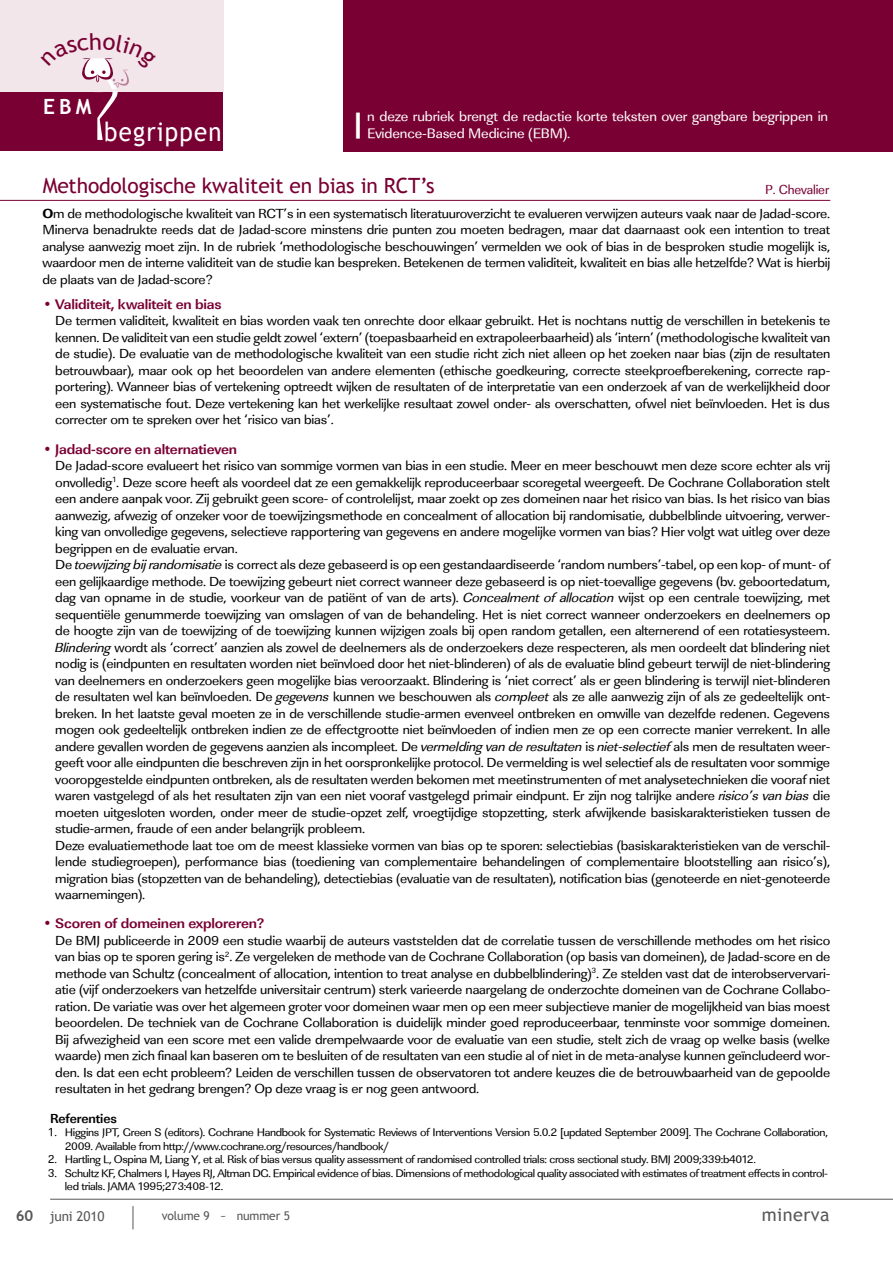
<style>
.page{position:relative;width:893px;height:1263px;background:#fff}
.page>*{position:absolute;margin:0;border:0;box-sizing:border-box;transform-origin:0 0}
.t1{font:37.8px "Linear Std";color:#fff;scale:1.05 1}
.t2{font:26.4px "Trebuchet MS";letter-spacing:.05em;color:#fff;scale:.91 1}
.t3{font:21px "Trebuchet MS";letter-spacing:-.01em;color:#790033}
.t4{font:700 21px "Trebuchet MS";color:#fff}
.t5{font:18px "Trebuchet MS";letter-spacing:.025em;color:#58585a}
.t6{font:14.25px "Linear Std";letter-spacing:-.01em;color:#fff;scale:1.05 1}
.t7{font:700 14.25px "Linear Std";letter-spacing:-.015em;color:#790033;scale:1.05 1}
.t8{font:13.5px/16.5px "Linear Std";letter-spacing:-.015em;color:#000;text-align:justify;scale:1.05 1}
.t9{font:700 13.5px "Linear Std";letter-spacing:-.01em;color:#000}
.t10{font:13.5px "Trebuchet MS";letter-spacing:-.01em;color:#58585a}
.t11{font:12px "Trebuchet MS";letter-spacing:-.01em;color:#58585a}
.t12{font:12px/13.5px "Linear Std";color:#000}
.t13{font:11.4px/13.5px "Linear Std";letter-spacing:-.03em;color:#000;scale:1.05 1}
.s1{color:#790033}
.s2{font-family:"Linear Std Xbold"}
.s3{font-weight:400;font-size:15px}
.s4{font-style:italic}
.s5{font-weight:700;font-size:15px}
</style>
<div class="page">
<hr style="left:50px;top:1199px;width:843px;height:1px;background:#58585a">
<svg style="left:133px;top:1206px;width:1px;height:23px"></svg>
<div style="left:343px;top:0;width:550px;height:151px;background:#790033"></div>
<div style="left:0;top:0;width:223px;height:92px;background:#f2e6eb"></div>
<div style="left:0;top:92px;width:223px;height:58px;background:#790033"></div>
<hr style="left:0;top:200px;width:830px;height:1px;background:#790033">
<svg style="left:82px;top:58px;width:47px;height:82px"></svg>
<h3 class="t4" style="left:43px;top:93px;width:50px">EBM</h3>
<h1 class="t1" style="left:353px;top:103px;width:12px">I</h1>
<p class="t6" style="left:367px;top:108px;width:440px">n deze rubriek brengt de redactie korte teksten over gangbare begrippen in</p>
<h2 class="t2" style="left:104px;top:116px;width:130px">begrippen</h2>
<p class="t6" style="left:367px;top:124px;width:195px">Evidence-Based Medicine (EBM).</p>
<h3 class="t3" style="left:43px;top:174px;width:393px">Methodologische kwaliteit en bias in RCT’s</h3>
<p class="t8" style="left:43px;top:177px;width:752px;line-height:24.3px;text-align:right"><span class="s1">P. Chevalier<br></span><span class="s2">O</span>m de methodologische kwaliteit van RCT’s in een systematisch literatuuroverzicht te evalueren verwijzen auteurs vaak naar de Jadad-score.</p>
<p class="t8" style="left:43px;top:222px;width:752px">Minerva benadrukte reeds dat de Jadad-score minstens drie punten zou moeten bedragen, maar dat daarnaast ook een intention to treat analyse aanwezig moet zijn. In de rubriek ‘methodologische beschouwingen’ vermelden we ook of bias in de besproken studie mogelijk is, waardoor men de interne validiteit van de studie kan bespreken. Betekenen de termen validiteit, kwaliteit en bias alle hetzelfde? Wat is hierbij de plaats van de Jadad-score?</p>
<p class="t7" style="left:43px;top:296px;width:172px"><span class="s3">•</span> Validiteit, kwaliteit en bias</p>
<p class="t8" style="left:55px;top:313px;width:740px">De termen validiteit, kwaliteit en bias worden vaak ten onrechte door elkaar gebruikt. Het is nochtans nuttig de verschillen in betekenis te kennen. De validiteit van een studie geldt zowel ‘extern’ (toepasbaarheid en extrapoleerbaarheid) als ‘intern’ (methodologische kwaliteit van de studie). De evaluatie van de methodologische kwaliteit van een studie richt zich niet alleen op het zoeken naar bias (zijn de resultaten betrouwbaar), maar ook op het beoordelen van andere elementen (ethische goedkeuring, correcte steekproefberekening, correcte rap&shy;portering). Wanneer bias of vertekening optreedt wijken de resultaten of de interpretatie van een onderzoek af van de werkelijkheid door een systematische fout. Deze vertekening kan het werkelijke resultaat zowel onder- als overschatten, ofwel niet beïnvloeden. Het is dus correcter om te spreken over het ‘risico van bias’.</p>
<p class="t7" style="left:43px;top:440px;width:187px"><span class="s3">•</span> Jadad-score en alternatieven</p>
<p class="t8" style="left:55px;top:457px;width:740px;text-align:left">De Jadad-score evalueert het risico van sommige vormen van bias in een studie. Meer en meer beschouwt men deze score echter als vrij onvolledig<sup>1</sup>. Deze score heeft als voordeel dat ze een gemakkelijk reproduceerbaar scoregetal weergeeft. De Cochrane Collaboration stelt een andere aanpak voor. Zij gebruikt geen score- of controlelijst, maar zoekt op zes domeinen naar het risico van bias. Is het risico van bias aanwezig, afwezig of onzeker voor de toewijzingsmethode en concealment of allocation bij randomisatie, dubbelblinde uitvoering, verwer&shy;king van onvolledige gegevens, selectieve rapportering van gegevens en andere mogelijke vormen van bias? Hier volgt wat uitleg over deze begrippen en de evaluatie ervan.<br>De <span class="s4">toewijzing bij randomisatie</span> is correct als deze gebaseerd is op een gestandaardiseerde ‘random numbers’-tabel, op een kop- of munt- of een gelijkaardige methode. De toewijzing gebeurt niet correct wanneer deze gebaseerd is op niet-toevallige gegevens (bv. geboortedatum, dag van opname in de studie, voorkeur van de patiënt of van de arts). <span class="s4">Concealment of allocation</span> wijst op een centrale toewijzing, met sequentiële genummerde toewijzing van omslagen of van de behandeling. Het is niet correct wanneer onderzoekers en deelnemers op de hoogte zijn van de toewijzing of de toewijzing kunnen wijzigen zoals bij open random getallen, een alternerend of een rotatiesysteem.<br><span class="s4">Blindering</span> wordt als ‘correct’ aanzien als zowel de deelnemers als de onderzoekers deze respecteren, als men oordeelt dat blindering niet nodig is (eindpunten en resultaten worden niet beïnvloed door het niet-blinderen) of als de evaluatie blind gebeurt terwijl de niet-blindering van deelnemers en onderzoekers geen mogelijke bias veroorzaakt. Blindering is ‘niet correct’ als er geen blindering is terwijl niet-blinderen de resultaten wel kan beïnvloeden. De <span class="s4">gegevens</span> kunnen we beschouwen als <span class="s4">compleet</span> als ze alle aanwezig zijn of als ze gedeeltelijk ont&shy;breken. In het laatste geval moeten ze in de verschillende studie-armen evenveel ontbreken en omwille van dezelfde redenen. Gegevens mogen ook gedeeltelijk ontbreken indien ze de effectgrootte niet beïnvloeden of indien men ze op een correcte manier verrekent. In alle andere gevallen worden de gegevens aanzien als incompleet. De <span class="s4">vermelding van de resultaten</span> is <span class="s4">niet-selectief</span> als men de resultaten weer&shy;geeft voor alle eindpunten die beschreven zijn in het oorspronkelijke protocol. De vermelding is wel selectief als de resultaten voor sommige vooropgestelde eindpunten ontbreken, als de resultaten werden bekomen met meetinstrumenten of met analysetechnieken die vooraf niet waren vastgelegd of als het resultaten zijn van een niet vooraf vastgelegd primair eindpunt. Er zijn nog talrijke andere <span class="s4">risico’s van bias</span> die moeten uitgesloten worden, onder meer de studie-opzet zelf, vroegtijdige stopzetting, sterk afwijkende basiskarakteristieken tussen de studie-armen, fraude of een ander belangrijk probleem.<br>Deze evaluatiemethode laat toe om de meest klassieke vormen van bias op te sporen: selectiebias (basiskarakteristieken van de verschil&shy;lende studiegroepen), performance bias (toediening van complementaire behandelingen of complementaire blootstelling aan risico’s), migration bias (stopzetten van de behandeling), detectiebias (evaluatie van de resultaten), notification bias (genoteerde en niet-genoteerde waarnemingen).</p>
<p class="t7" style="left:43px;top:915px;width:213px"><span class="s3">•</span> Scoren of domeinen exploreren?</p>
<p class="t8" style="left:55px;top:932px;width:740px">De BMJ publiceerde in 2009 een studie waarbij de auteurs vaststelden dat de correlatie tussen de verschillende methodes om het risico van bias op te sporen gering is<sup>2</sup>. Ze vergeleken de methode van de Cochrane Collaboration (op basis van domeinen), de Jadad-score en de methode van Schultz (concealment of allocation, intention to treat analyse en dubbelblindering)<sup>3</sup>. Ze stelden vast dat de interobservervari&shy;atie (vijf onderzoekers van hetzelfde universitair centrum) sterk varieerde naargelang de onderzochte domeinen van de Cochrane Collabo&shy;ration. De variatie was over het algemeen groter voor domeinen waar men op een meer subjectieve manier de mogelijkheid van bias moest beoordelen. De techniek van de Cochrane Collaboration is duidelijk minder goed reproduceerbaar, tenminste voor sommige domeinen.<br>Bij afwezigheid van een score met een valide drempelwaarde voor de evaluatie van een studie, stelt zich de vraag op welke basis (welke waarde) men zich finaal kan baseren om te besluiten of de resultaten van een studie al of niet in de meta-analyse kunnen geïncludeerd wor&shy;den. Is dat een echt probleem? Leiden de verschillen tussen de observatoren tot andere keuzes die de betrouwbaarheid van de gepoolde resultaten in het gedrang brengen? Op deze vraag is er nog geen antwoord.</p>
<p class="t13" style="left:65px;top:1126px;width:728px">Higgins JPT, Green S (editors). Cochrane Handbook for Systematic Reviews of Interventions Version 5.0.2 [updated September 2009]. The Cochrane Collaboration, 2009. Available from http://www.cochrane.org/resources/handbook/<br>Hartling L, Ospina M, Liang Y, et al. Risk of bias versus quality assessment of randomised controlled trials: cross sectional study. BMJ 2009;339:b4012.<br>Schultz KF, Chalmers I, Hayes RJ, Altman DG. Empirical evidence of bias. Dimensions of methodological quality associated with estimates of treatment effects in control&shy;led trials. JAMA 1995;273:408-12.</p>
<p class="t9" style="left:50px;top:1110px;width:68px">Referenties</p>
<p class="t12" style="left:48px;top:1126px;width:11px">1.</p>
<p class="t12" style="left:48px;top:1153px;width:11px">2.<br>3.</p>
<p class="t10" style="left:16px;top:1208px;width:90px"><span class="s5">60</span> juni 2010</p>
<p class="t11" style="left:162px;top:1209px;width:130px">volume 9 ~ nummer 5</p>
<h3 class="t5" style="left:762px;top:1204px;width:69px">minerva</h3>
</div>
